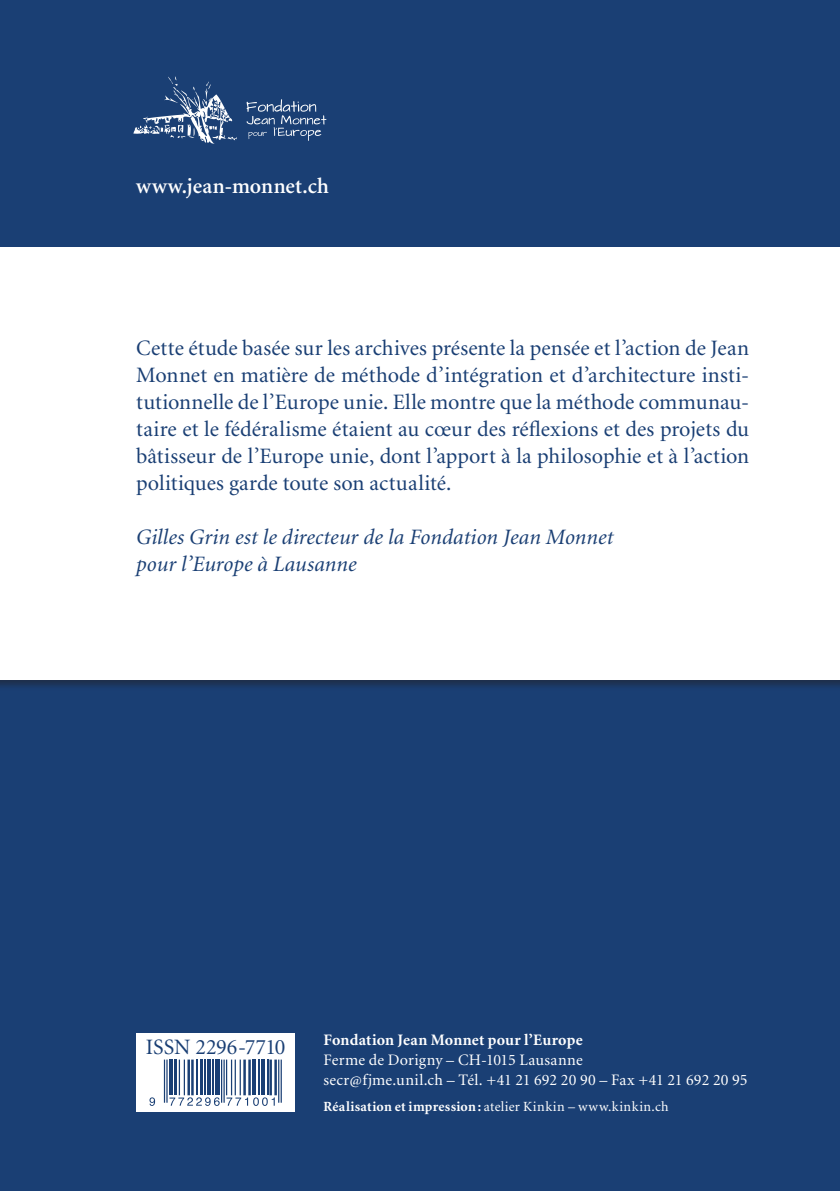
<style>
.page{position:relative;width:840px;height:1191px;background:#fff}
.page>*{position:absolute;margin:0;border:0;box-sizing:border-box;transform-origin:0 0}
.t1{font:22px/27px "Minion";letter-spacing:-.005em;color:#1a3f74;text-align:justify}
.t2{font:italic 22px/27px "Minion";letter-spacing:.005em;color:#1a3f74}
.t3{font:600 22px "Minion";letter-spacing:.01em;color:#fff}
.t4{font:16px/20px "Minion";letter-spacing:.01em;color:#fff}
.t5{font:700 16px "Minion";letter-spacing:.01em;color:#fff}
.t6{font:14px "Minion";letter-spacing:.035em;color:#fff}
.s1{font-weight:700}
</style>
<div class="page">
<div style="left:0;top:0;width:839px;height:1191px;background:#1a3f74"></div>
<div style="left:0;top:246px;width:839px;height:445px;background:#231f20;opacity:.5"></div>
<div style="left:0;top:247px;width:839px;height:432px;background:#fff"></div>
<svg style="left:246px;top:99px;width:80px;height:42px"></svg>
<svg style="left:133px;top:76px;width:104px;height:68px"></svg>
<div style="left:136px;top:1033px;width:159px;height:78px;background:#fff"></div>
<hr style="left:166px;top:1059px;width:1px;height:43px;background:#1a3f74">
<hr style="left:164px;top:1059px;width:1px;height:43px;background:#1a3f74">
<hr style="left:169px;top:1059px;width:3px;height:36px;background:#1a3f74">
<hr style="left:174px;top:1059px;width:2px;height:36px;background:#1a3f74">
<hr style="left:184px;top:1059px;width:1px;height:36px;background:#1a3f74">
<hr style="left:179px;top:1059px;width:1px;height:36px;background:#1a3f74">
<hr style="left:191px;top:1059px;width:2px;height:36px;background:#1a3f74">
<hr style="left:187px;top:1059px;width:3px;height:36px;background:#1a3f74">
<hr style="left:196px;top:1059px;width:1px;height:36px;background:#1a3f74">
<hr style="left:200px;top:1059px;width:2px;height:36px;background:#1a3f74">
<hr style="left:205px;top:1059px;width:1px;height:36px;background:#1a3f74">
<hr style="left:207px;top:1059px;width:4px;height:36px;background:#1a3f74">
<hr style="left:212px;top:1059px;width:1px;height:36px;background:#1a3f74">
<div style="left:215px;top:1059px;width:5px;height:36px;background:#1a3f74"></div>
<hr style="left:239px;top:1059px;width:2px;height:36px;background:#1a3f74">
<hr style="left:234px;top:1059px;width:2px;height:36px;background:#1a3f74">
<hr style="left:231px;top:1059px;width:1px;height:36px;background:#1a3f74">
<hr style="left:226px;top:1059px;width:1px;height:36px;background:#1a3f74">
<hr style="left:223px;top:1059px;width:1px;height:43px;background:#1a3f74">
<hr style="left:221px;top:1059px;width:1px;height:43px;background:#1a3f74">
<hr style="left:248px;top:1059px;width:3px;height:36px;background:#1a3f74">
<hr style="left:243px;top:1059px;width:3px;height:36px;background:#1a3f74">
<hr style="left:252px;top:1059px;width:3px;height:36px;background:#1a3f74">
<hr style="left:258px;top:1059px;width:1px;height:36px;background:#1a3f74">
<svg style="left:261px;top:1059px;width:3px;height:36px"></svg>
<hr style="left:267px;top:1059px;width:1px;height:36px;background:#1a3f74">
<hr style="left:274px;top:1059px;width:3px;height:36px;background:#1a3f74">
<hr style="left:269px;top:1059px;width:3px;height:36px;background:#1a3f74">
<hr style="left:280px;top:1059px;width:2px;height:43px;background:#1a3f74">
<hr style="left:278px;top:1059px;width:1px;height:43px;background:#1a3f74">
<svg style="left:149px;top:1097px;width:6px;height:9px"></svg>
<svg style="left:169px;top:1097px;width:50px;height:9px"></svg>
<svg style="left:226px;top:1097px;width:48px;height:9px"></svg>
<p class="t3" style="left:136px;top:175px;width:194px">www.jean-monnet.ch</p>
<p class="t1" style="left:136px;top:335px;width:614px">Cette étude basée sur les archives présente la pensée et l’action de Jean Monnet en matière de méthode d’intégration et d’architecture insti&shy;tutionnelle de l’Europe unie. Elle montre que la méthode communau&shy;taire et le fédéralisme étaient au cœur des réflexions et des projets du bâtisseur de l’Europe unie, dont l’apport à la philosophie et à l’action politiques garde toute son actualité.</p>
<p class="t2" style="left:136px;top:524px;width:478px">Gilles Grin est le directeur de la Fondation Jean Monnet pour l’Europe à Lausanne</p>
<p class="t1" style="left:146px;top:1033px;width:141px">ISSN 2296-7710</p>
<p class="t5" style="left:323px;top:1031px;width:260px">Fondation Jean Monnet pour l’Europe</p>
<p class="t4" style="left:323px;top:1050px;width:425px">Ferme de Dorigny – CH-1015 Lausanne<br>secr@fjme.unil.ch – Tél. +41 21 692 20 90 – Fax +41 21 692 20 95</p>
<p class="t6" style="left:323px;top:1100px;width:346px"><span class="s1">Réalisation et impression:</span> atelier Kinkin – www.kinkin.ch</p>
</div>
